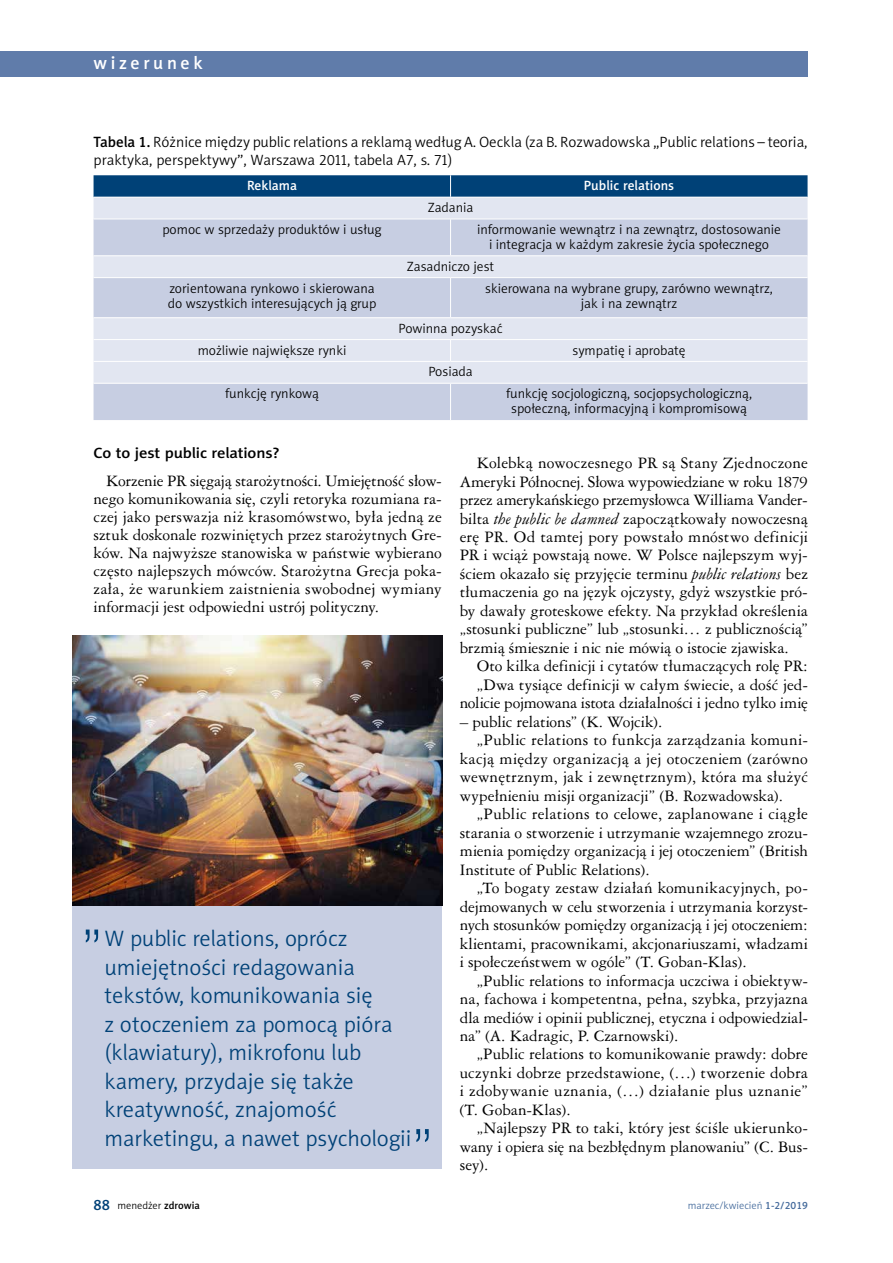
<style>
.page{position:relative;width:893px;height:1263px;background:#fff}
.page>*{position:absolute;margin:0;border:0;box-sizing:border-box;transform-origin:0 0}
.t1{font:52.5px "Swis 721 Lt PL";color:#004177}
.t2{font:22.5px/28.5px "Naomi Sans EFN Light";color:#004177}
.t3{font:18px "Naomi Sans EFN Medium";letter-spacing:.2em;color:#fff}
.t4{font:15px/18.5px "Ameri Garmnd PL";letter-spacing:.005em;color:#000;text-align:justify}
.t5{font:15px/18px "Naomi Sans EFN Light";color:#000}
.t6{font:15px "Ameri Garmnd PL";letter-spacing:.03em;color:#000}
.t7{font:15px "Naomi Sans EFN Medium";letter-spacing:-.01em;color:#000;scale:1.1 1}
.t8{font:13.5px/15px "Naomi Sans EFN Light";color:#000;text-align:center}
.t9{font:13.5px "Naomi Sans EFN Medium";color:#fff}
.t10{font:10.5px "Naomi Sans EFN Light";color:#456b9c}
.t11{font:10.5px "Naomi Sans EFN Light";color:#000}
.s1{font-family:"Naomi Sans EFN Medium"}
.s2{font-style:italic}
.s3{font-family:"Naomi Sans EFN Medium";font-size:15px;color:#004177}
</style>
<div class="page">
<div style="left:0;top:51px;width:808px;height:26px;background:#607caa"></div>
<div style="left:94px;top:198px;width:713px;height:21px;background:#e2e6f1"></div>
<svg style="left:94px;top:220px;width:713px;height:200px;background:#d2d8e8"></svg>
<hr style="left:94px;top:255px;width:357px;height:1px;background:#fff">
<hr style="left:94px;top:277px;width:357px;height:1px;background:#fff">
<svg style="left:94px;top:175px;width:713px;height:22px;background:#07467b"></svg>
<hr style="left:450px;top:219px;width:1px;height:36px;background:#fff">
<hr style="left:451px;top:255px;width:356px;height:1px;background:#fff">
<hr style="left:451px;top:277px;width:356px;height:1px;background:#fff">
<hr style="left:450px;top:278px;width:1px;height:39px;background:#fff">
<hr style="left:94px;top:317px;width:357px;height:1px;background:#fff">
<hr style="left:451px;top:317px;width:356px;height:1px;background:#fff">
<hr style="left:94px;top:339px;width:357px;height:1px;background:#fff">
<hr style="left:94px;top:361px;width:357px;height:1px;background:#fff">
<hr style="left:94px;top:383px;width:357px;height:1px;background:#fff">
<hr style="left:451px;top:383px;width:356px;height:1px;background:#fff">
<hr style="left:450px;top:384px;width:1px;height:36px;background:#fff">
<hr style="left:451px;top:339px;width:356px;height:1px;background:#fff">
<svg style="left:450px;top:340px;width:1px;height:21px"></svg>
<hr style="left:451px;top:361px;width:356px;height:1px;background:#fff">
<img style="left:72px;top:636px;width:370px;height:269px">
<div style="left:72px;top:905px;width:370px;height:263px;background:#c7cee2"></div>
<p class="t3" style="left:94px;top:52px;width:111px">wizerunek</p>
<p class="t5" style="left:94px;top:133px;width:716px"><span class="s1">Tabela 1.</span> Różnice między public relations a reklamą według A. Oeckla (za B. Rozwadowska „Public relations – teoria, praktyka, perspektywy”, Warszawa 2011, tabela A7, s. 71)</p>
<p class="t9" style="left:247px;top:178px;width:52px">Reklama</p>
<p class="t9" style="left:584px;top:178px;width:92px">Public relations</p>
<p class="t8" style="left:428px;top:200px;width:47px">Zadania</p>
<p class="t8" style="left:163px;top:222px;width:220px">pomoc w sprzedaży produktów i usług</p>
<p class="t8" style="left:477px;top:222px;width:305px">informowanie wewnątrz i na zewnątrz, dostosowanie i integracja w każdym zakresie życia społecznego</p>
<p class="t8" style="left:407px;top:259px;width:89px">Zasadniczo jest</p>
<p class="t8" style="left:168px;top:280px;width:210px;text-align:left">zorientowana rynkowo i skierowana do wszystkich interesujących ją grup</p>
<p class="t8" style="left:485px;top:280px;width:289px">skierowana na wybrane grupy, zarówno wewnątrz, jak i na zewnątrz</p>
<p class="t8" style="left:398px;top:321px;width:106px">Powinna pozyskać</p>
<p class="t8" style="left:198px;top:342px;width:150px">możliwie największe rynki</p>
<p class="t8" style="left:572px;top:342px;width:115px">sympatię i aprobatę</p>
<p class="t8" style="left:428px;top:364px;width:46px">Posiada</p>
<p class="t8" style="left:225px;top:386px;width:96px">funkcję rynkową</p>
<p class="t8" style="left:506px;top:386px;width:248px">funkcję socjologiczną, socjopsychologiczną, społeczną, informacyjną i kompromisową</p>
<p class="t7" style="left:94px;top:444px;width:171px">Co to jest public relations?</p>
<p class="t4" style="left:94px;top:471px;width:350px;line-height:18px;text-indent:13px">Korzenie PR sięgają starożytności. Umiejętność słow&shy;nego komunikowania się, czyli retoryka rozumiana ra&shy;czej jako perswazja niż krasomówstwo, była jedną ze sztuk doskonale rozwiniętych przez starożytnych Gre&shy;ków. Na najwyższe stanowiska w państwie wybierano często najlepszych mówców. Starożytna Grecja poka&shy;zała, że warunkiem zaistnienia swobodnej wymiany informacji jest odpowiedni ustrój polityczny.</p>
<h1 class="t1" style="left:81px;top:916px;width:24px">”</h1>
<h2 class="t2" style="left:104px;top:924px;width:308px">W public relations, oprócz umiejętności redagowania tekstów, komunikowania się<br>z otoczeniem za pomocą pióra (klawiatury), mikrofonu lub kamery, przydaje się także kreatywność, znajomość marketingu, a nawet psychologii</h2>
<h1 class="t1" style="left:411px;top:1115px;width:24px">”</h1>
<p class="t4" style="left:460px;top:453px;width:350px;text-indent:17px">Kolebką nowoczesnego PR są Stany Zjednoczone Ameryki Północnej. Słowa wypowiedziane w roku 1879 przez amerykańskiego przemysłowca Williama Vander&shy;bilta <span class="s2">the public be damned</span> zapoczątkowały nowoczesną erę PR. Od tamtej pory powstało mnóstwo definicji PR i wciąż powstają nowe. W Polsce najlepszym wyj&shy;ściem okazało się przyjęcie terminu <span class="s2">public relations</span> bez tłumaczenia go na język ojczysty, gdyż wszystkie pró&shy;by dawały groteskowe efekty. Na przykład określenia „stosunki publiczne” lub „stosunki… z publicznością” brzmią śmiesznie i nic nie mówią o istocie zjawiska.</p>
<p class="t4" style="left:460px;top:657px;width:350px;text-align:right">Oto kilka definicji i cytatów tłumaczących rolę PR: „Dwa tysiące definicji w całym świecie, a dość jed&shy;nolicie pojmowana istota działalności i jedno tylko imię</p>
<p class="t4" style="left:460px;top:712px;width:204px">– public relations” (K. Wojcik).</p>
<p class="t4" style="left:477px;top:730px;width:333px">„Public relations to funkcja zarządzania komuni-</p>
<p class="t4" style="left:460px;top:749px;width:350px">kacją między organizacją a jej otoczeniem (zarówno</p>
<p class="t4" style="left:460px;top:767px;width:350px">wewnętrznym, jak i zewnętrznym), która ma służyć</p>
<p class="t4" style="left:460px;top:786px;width:325px">wypełnieniu misji organizacji” (B. Rozwadowska).</p>
<p class="t4" style="left:477px;top:804px;width:333px">„Public relations to celowe, zaplanowane i ciągłe</p>
<p class="t4" style="left:460px;top:823px;width:350px">starania o stworzenie i utrzymanie wzajemnego zrozu-</p>
<p class="t4" style="left:460px;top:841px;width:350px">mienia pomiędzy organizacją i jej otoczeniem” (British</p>
<p class="t4" style="left:460px;top:860px;width:191px">Institute of Public Relations).</p>
<p class="t4" style="left:477px;top:878px;width:333px">„To bogaty zestaw działań komunikacyjnych, po-</p>
<p class="t4" style="left:460px;top:897px;width:350px">dejmowanych w celu stworzenia i utrzymania korzyst-</p>
<p class="t4" style="left:460px;top:915px;width:350px">nych stosunków pomiędzy organizacją i jej otoczeniem:</p>
<p class="t4" style="left:460px;top:934px;width:350px">klientami, pracownikami, akcjonariuszami, władzami</p>
<p class="t4" style="left:460px;top:952px;width:288px">i społeczeństwem w ogóle” (T. Goban-Klas).</p>
<p class="t4" style="left:477px;top:971px;width:333px">„Public relations to informacja uczciwa i obiektyw-</p>
<p class="t4" style="left:460px;top:989px;width:350px">na, fachowa i kompetentna, pełna, szybka, przyjazna</p>
<p class="t4" style="left:460px;top:1008px;width:350px">dla mediów i opinii publicznej, etyczna i odpowiedzial-</p>
<p class="t4" style="left:460px;top:1026px;width:220px">na” (A. Kadragic, P. Czarnowski).</p>
<p class="t4" style="left:477px;top:1045px;width:333px">„Public relations to komunikowanie prawdy: dobre</p>
<p class="t4" style="left:460px;top:1063px;width:350px">uczynki dobrze przedstawione, (…) tworzenie dobra</p>
<p class="t6" style="left:460px;top:1081px;width:350px">i zdobywanie uznania, (…) działanie plus uznanie”</p>
<p class="t4" style="left:460px;top:1100px;width:112px">(T. Goban-Klas).</p>
<p class="t4" style="left:477px;top:1119px;width:333px">„Najlepszy PR to taki, który jest ściśle ukierunko-</p>
<p class="t4" style="left:460px;top:1137px;width:350px">wany i opiera się na bezbłędnym planowaniu” (C. Bus-</p>
<p class="t4" style="left:460px;top:1155px;width:30px">sey).</p>
<p class="t11" style="left:94px;top:1199px;width:108px"><span class="s3">88</span> menedżer <span class="s1">zdrowia</span></p>
<p class="t10" style="left:688px;top:1199px;width:122px">marzec/kwiecień <span class="s1">1-2/2019</span></p>
</div>
